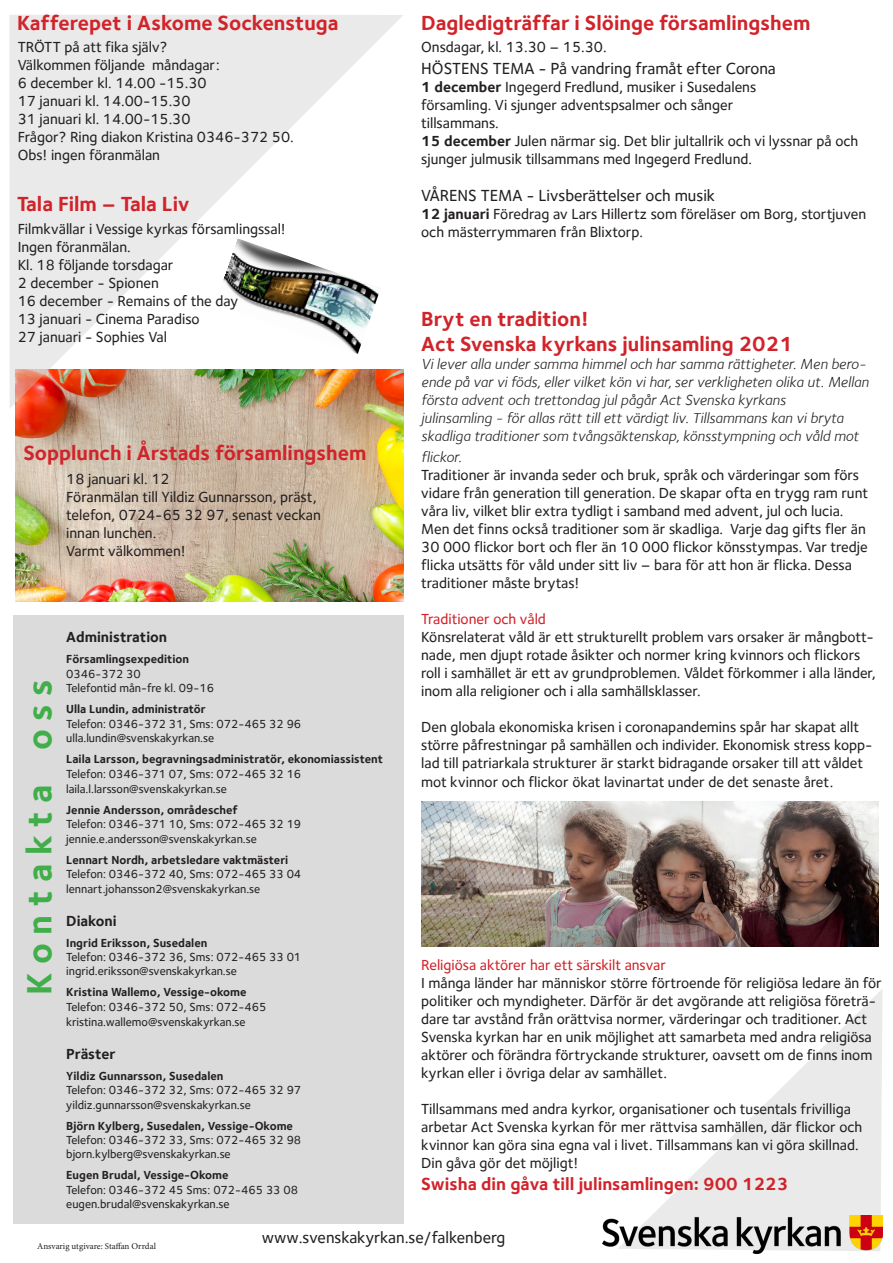
<style>
.page{position:relative;width:893px;height:1263px;background:#fff}
.page>*{position:absolute;margin:0;border:0;box-sizing:border-box;transform-origin:0 0}
.t1{font:700 36px "Foundry Sterling";color:#40ae49}
.t2{font:700 21px "Foundry Sterling";color:#d1232a}
.t3{font:700 18px "Foundry Sterling";color:#d1232a}
.t4{font:500 16.5px "Foundry Sterling";color:#231f20}
.t5{font:500 15px/18px "Foundry Sterling";color:#231f20}
.t6{font:italic 15px/18px "Foundry Sterling";color:#231f20}
.t7{font:500 15px "Foundry Sterling";color:#d1232a}
.t8{font:700 15px "Foundry Sterling";color:#231f20}
.t9{font:500 12px/14.4px "Foundry Sterling";color:#231f20}
.t10{font:700 12px "Foundry Sterling";color:#231f20}
.t11{font:9px "Minion Pro";color:#231f20}
.s1{font-weight:700}
</style>
<div class="page">
<img style="left:16px;top:409px;width:388px;height:193px">
<div style="left:13px;top:615px;width:391px;height:609px;background:#dbdbdb"></div>
<svg style="left:9px;top:15px;width:395px;height:394px;fill:#eaeaea"></svg>
<svg style="left:652px;top:989px;width:230px;height:226px"></svg>
<img style="left:602px;top:1215px;width:280px;height:38px">
<img style="left:421px;top:802px;width:457px;height:144px">
<p class="t2" style="left:17px;top:10px;width:323px">Kafferepet i Askome Sockenstuga</p>
<p class="t5" style="left:18px;top:38px;width:151px">TRÖTT på att fika själv?</p>
<p class="t5" style="left:18px;top:56px;width:203px">Välkommen följande måndagar:</p>
<p class="t5" style="left:18px;top:74px;width:190px">6 december kl. 14.00 -15.30</p>
<p class="t5" style="left:18px;top:92px;width:174px">17 januari kl. 14.00-15.30</p>
<p class="t5" style="left:18px;top:110px;width:174px">31 januari kl. 14.00-15.30</p>
<p class="t5" style="left:18px;top:128px;width:278px">Frågor? Ring diakon Kristina 0346-372 50.</p>
<p class="t5" style="left:18px;top:146px;width:144px">Obs! ingen föranmälan</p>
<p class="t2" style="left:17px;top:192px;width:174px">Tala Film – Tala Liv</p>
<p class="t5" style="left:18px;top:219px;width:270px">Filmkvällar i Vessige kyrkas församlingssal!</p>
<p class="t5" style="left:18px;top:237px;width:115px">Ingen föranmälan.</p>
<p class="t5" style="left:18px;top:255px;width:157px">Kl. 18 följande torsdagar</p>
<p class="t5" style="left:18px;top:273px;width:143px">2 december - Spionen</p>
<p class="t5" style="left:18px;top:291px;width:222px">16 december - Remains of the day</p>
<p class="t5" style="left:18px;top:309px;width:184px">13 januari - Cinema Paradiso</p>
<p class="t5" style="left:18px;top:327px;width:151px">27 januari - Sophies Val</p>
<p class="t2" style="left:23px;top:440px;width:345px">Sopplunch i Årstads församlingshem</p>
<p class="t5" style="left:66px;top:469px;width:105px">18 januari kl. 12</p>
<p class="t5" style="left:66px;top:487px;width:252px">Föranmälan till Yildiz Gunnarsson, präst,</p>
<p class="t5" style="left:66px;top:505px;width:256px">telefon, 0724-65 32 97, senast veckan</p>
<p class="t5" style="left:66px;top:523px;width:92px">innan lunchen.</p>
<p class="t5" style="left:66px;top:541px;width:121px">Varmt välkommen!</p>
<p class="t1" style="left:18px;top:995px;width:317px;rotate:-90deg">K o n t a k t a o s s</p>
<p class="t8" style="left:66px;top:628px;width:102px">Administration</p>
<p class="t10" style="left:66px;top:652px;width:124px">Församlingsexpedition</p>
<p class="t9" style="left:66px;top:666px;width:149px">0346-372 30<br>Telefontid mån-fre kl. 09-16</p>
<p class="t10" style="left:66px;top:702px;width:141px">Ulla Lundin, administratör</p>
<p class="t9" style="left:66px;top:716px;width:237px">Telefon: 0346-372 31, Sms: 072-465 32 96</p>
<p class="t9" style="left:66px;top:731px;width:149px">ulla.lundin@svenskakyrkan.se</p>
<p class="t10" style="left:66px;top:752px;width:318px">Laila Larsson, begravningsadministratör, ekonomiassistent</p>
<p class="t9" style="left:66px;top:767px;width:237px">Telefon: 0346-371 07, Sms: 072-465 32 16</p>
<p class="t9" style="left:66px;top:782px;width:162px">laila.l.larsson@svenskakyrkan.se</p>
<p class="t10" style="left:66px;top:803px;width:173px">Jennie Andersson, områdeschef</p>
<p class="t9" style="left:66px;top:817px;width:237px">Telefon: 0346-371 10, Sms: 072-465 32 19</p>
<p class="t9" style="left:66px;top:831px;width:192px">jennie.e.andersson@svenskakyrkan.se</p>
<p class="t10" style="left:66px;top:852px;width:224px">Lennart Nordh, arbetsledare vaktmästeri</p>
<p class="t9" style="left:66px;top:867px;width:237px">Telefon: 0346-372 40, Sms: 072-465 33 04</p>
<p class="t9" style="left:66px;top:882px;width:196px">lennart.johansson2@svenskakyrkan.se</p>
<p class="t8" style="left:66px;top:911px;width:52px">Diakoni</p>
<p class="t10" style="left:66px;top:935px;width:143px">Ingrid Eriksson, Susedalen</p>
<p class="t9" style="left:66px;top:950px;width:237px">Telefon: 0346-372 36, Sms: 072-465 33 01</p>
<p class="t9" style="left:66px;top:964px;width:172px">ingrid.eriksson@svenskakyrkan.se</p>
<p class="t10" style="left:66px;top:985px;width:182px">Kristina Wallemo, Vessige-okome</p>
<p class="t9" style="left:66px;top:1000px;width:202px">Telefon: 0346-372 50, Sms: 072-465</p>
<p class="t9" style="left:66px;top:1015px;width:181px">kristina.wallemo@svenskakyrkan.se</p>
<p class="t8" style="left:66px;top:1045px;width:51px">Präster</p>
<p class="t10" style="left:66px;top:1068px;width:159px">Yildiz Gunnarsson, Susedalen</p>
<p class="t9" style="left:66px;top:1083px;width:237px">Telefon: 0346-372 32, Sms: 072-465 32 97</p>
<p class="t9" style="left:66px;top:1097px;width:186px">yildiz.gunnarsson@svenskakyrkan.se</p>
<p class="t10" style="left:66px;top:1118px;width:228px">Björn Kylberg, Susedalen, Vessige-Okome</p>
<p class="t9" style="left:66px;top:1133px;width:237px">Telefon: 0346-372 33, Sms: 072-465 32 98</p>
<p class="t9" style="left:66px;top:1147px;width:166px">bjorn.kylberg@svenskakyrkan.se</p>
<p class="t9" style="left:66px;top:1168px;width:233px"><span class="s1">Eugen Brudal, Vessige-Okome<br></span>Telefon: 0346-372 45 Sms: 072-465 33 08</p>
<p class="t9" style="left:66px;top:1197px;width:165px">eugen.brudal@svenskakyrkan.se</p>
<p class="t2" style="left:421px;top:10px;width:391px">Dagledigträffar i Slöinge församlingshem</p>
<p class="t5" style="left:421px;top:38px;width:187px">Onsdagar, kl. 13.30 – 15.30.</p>
<p class="t4" style="left:421px;top:58px;width:356px">HÖSTENS TEMA - På vandring framåt efter Corona</p>
<p class="t5" style="left:421px;top:77px;width:337px"><span class="s1">1 december</span> Ingegerd Fredlund, musiker i Susedalens</p>
<p class="t5" style="left:421px;top:95px;width:314px">församling. Vi sjunger adventspsalmer och sånger</p>
<p class="t5" style="left:421px;top:113px;width:79px">tillsammans.</p>
<p class="t5" style="left:421px;top:131px;width:439px"><span class="s1">15 december</span> Julen närmar sig. Det blir jultallrik och vi lyssnar på och sjunger julmusik tillsammans med Ingegerd Fredlund.</p>
<p class="t4" style="left:421px;top:186px;width:295px">VÅRENS TEMA - Livsberättelser och musik</p>
<p class="t5" style="left:421px;top:205px;width:447px"><span class="s1">12 januari</span> Föredrag av Lars Hillertz som föreläser om Borg, stortjuven och mästerrymmaren från Blixtorp.</p>
<p class="t2" style="left:421px;top:306px;width:169px">Bryt en tradition!</p>
<p class="t2" style="left:421px;top:331px;width:373px">Act Svenska kyrkans julinsamling 2021</p>
<p class="t6" style="left:421px;top:355px;width:449px">Vi lever alla under samma himmel och har samma rättigheter. Men bero&shy;ende på var vi föds, eller vilket kön vi har, ser verkligheten olika ut. Mellan första advent och trettondag jul pågår Act Svenska kyrkans</p>
<p class="t6" style="left:421px;top:409px;width:424px">julinsamling - för allas rätt till ett värdigt liv. Tillsammans kan vi bryta</p>
<p class="t6" style="left:421px;top:425px;width:439px;line-height:21.6px">skadliga traditioner som tvångsäktenskap, könsstympning och våld mot flickor.</p>
<p class="t5" style="left:421px;top:466px;width:448px">Traditioner är invanda seder och bruk, språk och värderingar som förs vidare från generation till generation. De skapar ofta en trygg ram runt våra liv, vilket blir extra tydligt i samband med advent, jul och lucia.<br>Men det finns också traditioner som är skadliga. Varje dag gifts fler än 30 000 flickor bort och fler än 10 000 flickor könsstympas. Var tredje flicka utsätts för våld under sitt liv – bara för att hon är flicka. Dessa traditioner måste brytas!</p>
<p class="t7" style="left:421px;top:611px;width:126px">Traditioner och våld</p>
<p class="t5" style="left:421px;top:628px;width:456px">Könsrelaterat våld är ett strukturellt problem vars orsaker är mångbott&shy;nade, men djupt rotade åsikter och normer kring kvinnors och flickors roll i samhället är ett av grundproblemen. Våldet förkommer i alla länder, inom alla religioner och i alla samhällsklasser.</p>
<p class="t5" style="left:421px;top:718px;width:453px">Den globala ekonomiska krisen i coronapandemins spår har skapat allt större påfrestningar på samhällen och individer. Ekonomisk stress kopp&shy;lad till patriarkala strukturer är starkt bidragande orsaker till att våldet mot kvinnor och flickor ökat lavinartat under de det senaste året.</p>
<p class="t7" style="left:421px;top:956px;width:246px">Religiösa aktörer har ett särskilt ansvar</p>
<p class="t5" style="left:421px;top:974px;width:462px">I många länder har människor större förtroende för religiösa ledare än för politiker och myndigheter. Därför är det avgörande att religiösa företrä&shy;dare tar avstånd från orättvisa normer, värderingar och traditioner. Act Svenska kyrkan har en unik möjlighet att samarbeta med andra religiösa aktörer och förändra förtryckande strukturer, oavsett om de finns inom kyrkan eller i övriga delar av samhället.</p>
<p class="t5" style="left:421px;top:1100px;width:443px">Tillsammans med andra kyrkor, organisationer och tusentals frivilliga arbetar Act Svenska kyrkan för mer rättvisa samhällen, där flickor och kvinnor kan göra sina egna val i livet. Tillsammans kan vi göra skillnad.<br>Din gåva gör det möjligt!</p>
<p class="t3" style="left:421px;top:1173px;width:369px">Swisha din gåva till julinsamlingen: 900 1223</p>
<p class="t11" style="left:37px;top:1240px;width:120px">Ansvarig utgivare: Staffan Orrdal</p>
<p class="t4" style="left:262px;top:1228px;width:245px">www.svenskakyrkan.se/falkenberg</p>
</div>
